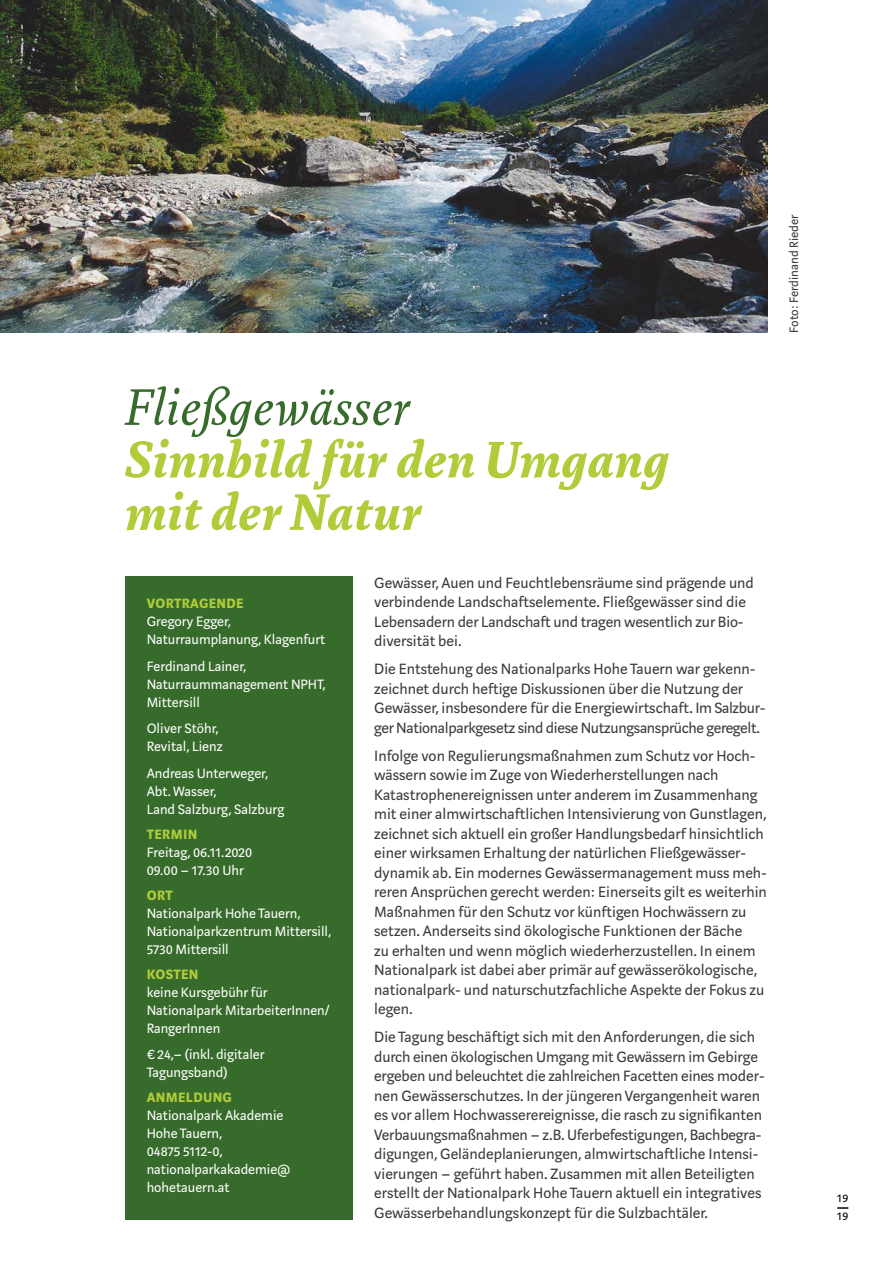
<style>
.page{position:relative;width:893px;height:1263px;background:#fff}
.page>*{position:absolute;margin:0;border:0;box-sizing:border-box;transform-origin:0 0}
.t1{font:italic 700 55.5px/52.5px "Marat Pro";letter-spacing:.02em;color:#b1cc39}
.t2{font:italic 55.5px "Marat Pro";letter-spacing:.02em;color:#376b2b}
.t3{font:16.5px/19.5px "Marat Sans";color:#3b3b3a}
.t4{font:15px/18px "Marat Sans";color:#fff}
.t5{font:700 15px "Marat Sans";letter-spacing:.02em;color:#b1cc39}
.t6{font:13.5px "Marat Sans";color:#3b3b3a}
.t7{font:12.75px/18px "Marat Sans";color:#000}
</style>
<div class="page">
<svg style="left:837px;top:1207px;width:11px;height:2px"></svg>
<img style="left:0;top:0;width:767px;height:333px">
<div style="left:125px;top:576px;width:228px;height:644px;background:#376b2b"></div>
<h1 class="t2" style="left:125px;top:376px;width:286px">Fließgewässer</h1>
<h1 class="t1" style="left:125px;top:434px;width:545px">Sinnbild für den Umgang mit der Natur</h1>
<p class="t5" style="left:147px;top:595px;width:98px">VORTRAGENDE</p>
<p class="t4" style="left:147px;top:612px;width:180px">Gregory Egger,<br>Naturraumplanung, Klagenfurt</p>
<p class="t4" style="left:147px;top:657px;width:181px">Ferdinand Lainer,<br>Naturraummanagement NPHT,<br>Mittersill</p>
<p class="t4" style="left:147px;top:719px;width:78px">Oliver Stöhr,<br>Revital, Lienz</p>
<p class="t4" style="left:147px;top:764px;width:139px">Andreas Unterweger,<br>Abt. Wasser,<br>Land Salzburg, Salzburg</p>
<p class="t5" style="left:147px;top:826px;width:52px">TERMIN</p>
<p class="t4" style="left:147px;top:843px;width:107px">Freitag, 06.11.2020<br>09.00 – 17.30 Uhr</p>
<p class="t5" style="left:147px;top:887px;width:27px">ORT</p>
<p class="t4" style="left:147px;top:904px;width:186px">Nationalpark Hohe Tauern,<br>Nationalparkzentrum Mittersill,<br>5730 Mittersill</p>
<p class="t5" style="left:147px;top:966px;width:53px">KOSTEN</p>
<p class="t4" style="left:147px;top:983px;width:185px">keine Kursgebühr für<br>Nationalpark MitarbeiterInnen/<br>RangerInnen</p>
<p class="t4" style="left:147px;top:1045px;width:119px">€ 24,– (inkl. digitaler<br>Tagungsband)</p>
<p class="t5" style="left:147px;top:1089px;width:87px">ANMELDUNG</p>
<p class="t4" style="left:147px;top:1106px;width:145px">Nationalpark Akademie<br>Hohe Tauern,<br>04875 5112-0, nationalparkakademie@ hohetauern.at</p>
<p class="t3" style="left:374px;top:573px;width:381px">Gewässer, Auen und Feuchtlebensräume sind prägende und verbindende Landschaftselemente. Fließgewässer sind die Lebensadern der Landschaft und tragen wesentlich zur Bio&shy;diversität bei.</p>
<p class="t3" style="left:374px;top:660px;width:393px">Die Entstehung des Nationalparks Hohe Tauern war gekenn&shy;zeichnet durch heftige Diskussionen über die Nutzung der Gewässer, insbesondere für die Energiewirtschaft. Im Salzbur&shy;ger Nationalparkgesetz sind diese Nutzungsansprüche geregelt.</p>
<p class="t3" style="left:374px;top:746px;width:394px">Infolge von Regulierungsmaßnahmen zum Schutz vor Hoch&shy;wässern sowie im Zuge von Wiederherstellungen nach Katastrophenereignissen unter anderem im Zusammenhang mit einer almwirtschaftlichen Intensivierung von Gunstlagen, zeichnet sich aktuell ein großer Handlungsbedarf hinsichtlich einer wirksamen Erhaltung der natürlichen Fließgewässer&shy;dynamik ab. Ein modernes Gewässermanagement muss meh&shy;reren Ansprüchen gerecht werden: Einerseits gilt es weiterhin Maßnahmen für den Schutz vor künftigen Hochwässern zu setzen. Anderseits sind ökologische Funktionen der Bäche<br>zu erhalten und wenn möglich wiederherzustellen. In einem Nationalpark ist dabei aber primär auf gewässerökologische, nationalpark- und naturschutzfachliche Aspekte der Fokus zu legen.</p>
<p class="t3" style="left:374px;top:1028px;width:392px">Die Tagung beschäftigt sich mit den Anforderungen, die sich durch einen ökologischen Umgang mit Gewässern im Gebirge ergeben und beleuchtet die zahlreichen Facetten eines moder&shy;nen Gewässerschutzes. In der jüngeren Vergangenheit waren es vor allem Hochwasserereignisse, die rasch zu signifikanten Verbauungsmaßnahmen – z.B. Uferbefestigungen, Bachbegra&shy;digungen, Geländeplanierungen, almwirtschaftliche Intensi&shy;vierungen – geführt haben. Zusammen mit allen Beteiligten erstellt der Nationalpark Hohe Tauern aktuell ein integratives Gewässerbehandlungskonzept für die Sulzbachtäler.</p>
<p class="t6" style="left:787px;top:333px;width:120px;rotate:-90deg">Foto: Ferdinand Rieder</p>
<p class="t7" style="left:837px;top:1190px;width:12px">19<br>19</p>
</div>
